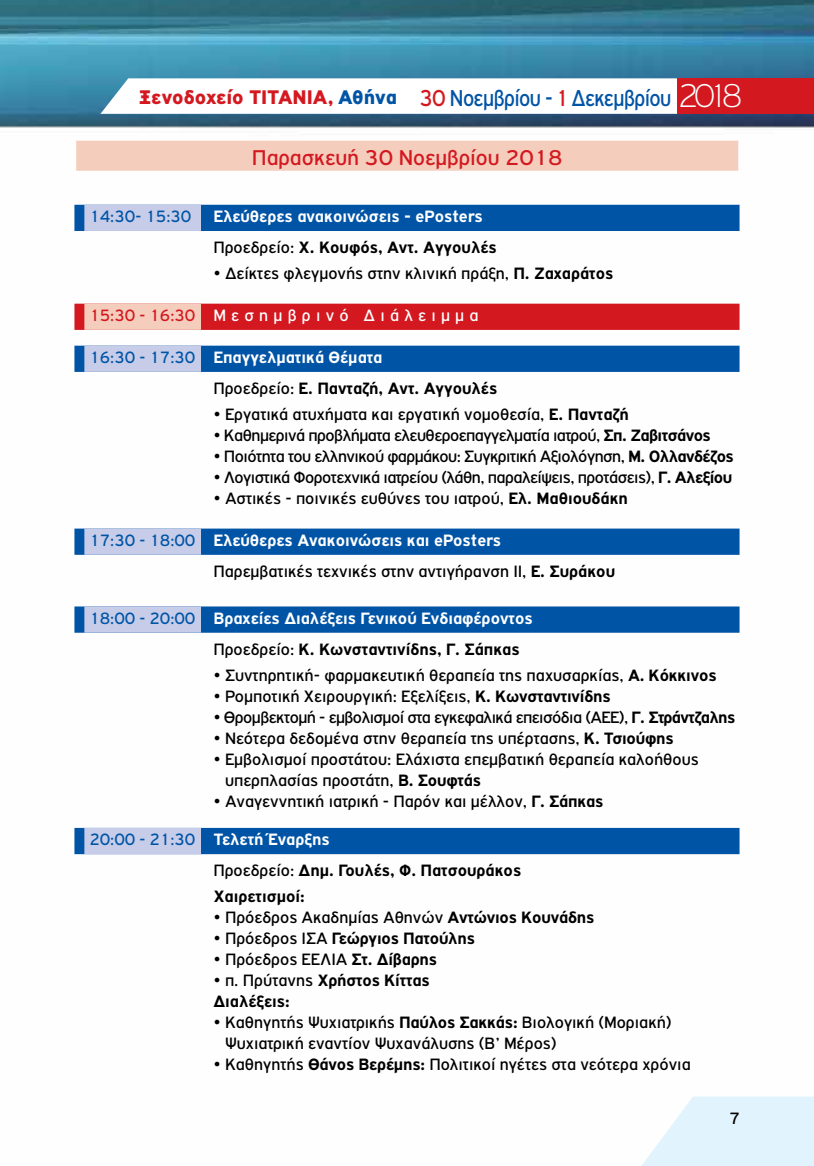
<style>
.page{position:relative;width:814px;height:1166px;background:#fff}
.page>*{position:absolute;margin:0;border:0;box-sizing:border-box;transform-origin:0 0}
.t1{font:24.5px "PF Highway Gothic";letter-spacing:-.025em;color:#0054a6;scale:.88 1}
.t2{font:22.75px "PF Highway Gothic";color:#d31820}
.t3{font:17.5px/21px "PF Highway Gothic";color:#000}
.t4{font:17.5px "PF Highway Gothic";letter-spacing:-.03em;color:#000}
.t5{font:700 17.5px/31px "PF Highway Gothic";color:#000}
.t6{font:700 17.5px/31px "PF Highway Gothic";color:#fff}
.t7{font:17.5px "PF Highway Gothic";letter-spacing:.3em;color:#fff}
.t8{font:17.5px "PF Highway Gothic";color:#0054a6;scale:.95 1}
.s1{font-weight:900;font-size:21px;color:#d41820}
.s2{font-weight:900;font-size:21px}
.s3{color:#d41820}
.s4{font-weight:100;font-size:35px;color:#fff}
.s5{font-weight:400;color:#000}
.s6{color:#000}
.s7{font-weight:700}
.s8{color:#d31820}
.s9{font-weight:400;color:#0054a6}
.s10{color:#fff}
.s11{font-weight:400}
.s12{color:#0054a6}
.s13{font-weight:700;color:#fff}
</style>
<div class="page">
<img style="left:37px;top:0;width:777px;height:855px">
<svg style="left:0;top:0;width:37px;height:128px;background:#418ca6"></svg>
<svg style="left:100px;top:78px;width:577px;height:36px"></svg>
<div style="left:677px;top:78px;width:137px;height:36px;background:#d41820"></div>
<svg style="left:642px;top:1096px;width:172px;height:70px"></svg>
<div style="left:75px;top:140px;width:664px;height:32px;background:#f5cdbc"></div>
<hr style="left:74px;top:139px;width:666px;height:2px;background:#fff">
<hr style="left:74px;top:141px;width:2px;height:30px;background:#fff">
<hr style="left:738px;top:141px;width:2px;height:30px;background:#fff">
<hr style="left:74px;top:171px;width:666px;height:1px;background:#fff">
<div style="left:74px;top:205px;width:665px;height:26px;background:#0054a6"></div>
<div style="left:84px;top:205px;width:117px;height:26px;background:#c7cde8"></div>
<div style="left:74px;top:304px;width:665px;height:26px;background:#d31820"></div>
<div style="left:84px;top:304px;width:117px;height:26px;background:#f5cdbc"></div>
<div style="left:74px;top:346px;width:665px;height:26px;background:#0054a6"></div>
<div style="left:84px;top:346px;width:117px;height:26px;background:#c7cde8"></div>
<div style="left:74px;top:528px;width:665px;height:27px;background:#0054a6"></div>
<div style="left:84px;top:528px;width:117px;height:27px;background:#c7cde8"></div>
<div style="left:74px;top:606px;width:665px;height:27px;background:#0054a6"></div>
<div style="left:84px;top:606px;width:117px;height:27px;background:#c7cde8"></div>
<div style="left:74px;top:828px;width:665px;height:26px;background:#0054a6"></div>
<div style="left:84px;top:828px;width:117px;height:26px;background:#c7cde8"></div>
<h1 class="t1" style="left:139px;top:85px;width:686px"><span class="s1">Ξενοδοχείο ΤΙΤΑΝΙΑ,</span> <span class="s2">Aθήνα</span> <span class="s3">30</span> Νοεµβρίου -<span class="s3">1</span>∆εκεµβρίου <span class="s4">2018</span></h1>
<h2 class="t2" style="left:252px;top:145px;width:312px">Παρασκευή 30 Νοεμβρίου 2018</h2>
<p class="t8" style="left:89px;top:207px;width:109px">14:30- 15:30</p>
<p class="t6" style="left:213px;top:201px;width:285px">Ελεύθερες ανακοινώσεις - ePosters<br><span class="s5">Προεδρείο:</span> <span class="s6">Χ. Κουφός, Αντ. Αγγουλές</span></p>
<p class="t3" style="left:213px;top:263px;width:401px">• Δείκτες φλεγμονής στην κλινική πράξη, <span class="s7">Π. Ζαχαράτος</span></p>
<p class="t7" style="left:89px;top:306px;width:391px"><span class="s8">15:30 - 16:30</span> Μεσηµ βρινό ∆ιάλειµµ α</p>
<p class="t5" style="left:213px;top:342px;width:285px;text-indent:-124px"><span class="s9">16:30 - 17:30</span> <span class="s10">Επαγγελµατικά Θέµατα<br></span><span class="s11">Προεδρείο:</span> Ε. Πανταζή, Αντ. Αγγουλές</p>
<p class="t3" style="left:213px;top:404px;width:417px">• Εργατικά ατυχήµατα και εργατική νοµοθεσία, <span class="s7">Ε. Πανταζή</span></p>
<p class="t4" style="left:213px;top:426px;width:499px">• Καθημερινά προβλήµατα ελευθεροεπαγγελµατία ιατρού, <span class="s7">Σπ. Ζαβιτσάνος</span></p>
<p class="t4" style="left:213px;top:447px;width:522px">• Ποιότητα του ελληνικού φαρμάκου: Συγκριτική Αξιολόγηση, <span class="s7">Μ. Ολλανδέζος</span></p>
<p class="t4" style="left:213px;top:468px;width:520px">• Λογιστικά Φοροτεχνικά ιατρείου (λάθη, παραλείψεις, προτάσεις), <span class="s7">Γ. Αλεξίου</span></p>
<p class="t3" style="left:213px;top:488px;width:416px">• Αστικές - ποινικές ευθύνες του ιατρού, <span class="s7">Ελ. Μαθιουδάκη</span></p>
<p class="t3" style="left:213px;top:525px;width:403px;line-height:31px;text-indent:-124px"><span class="s12">17:30 - 18:00</span> <span class="s13">Ελεύθερες Ανακοινώσεις και ePosters<br></span>Παρεμβατικές τεχνικές στην αντιγήρανση ΙΙ, <span class="s7">Ε. Συράκου</span></p>
<p class="t6" style="left:213px;top:602px;width:321px;text-indent:-124px"><span class="s9">18:00 - 20:00</span> Βραχείες ∆ιαλέξεις Γενικού Ενδιαφέροντος<br><span class="s5">Προεδρείο:</span> <span class="s6">Κ. Κωνσταντινίδης, Γ. Σάπκας</span></p>
<p class="t3" style="left:213px;top:664px;width:504px">• Συντηρητική- φαρµακευτική θεραπεία της παχυσαρκίας, <span class="s7">Α. Κόκκινος</span></p>
<p class="t3" style="left:213px;top:685px;width:399px">• Ροµποτική Χειρουργική: Εξελίξεις, <span class="s7">Κ. Κωνσταντινίδης</span></p>
<p class="t4" style="left:213px;top:707px;width:523px">• Θρομβεκτομή - εµβολισµοί στα εγκεφαλικά επεισόδια (ΑΕΕ), <span class="s7">Γ. Στράντζαλης</span></p>
<p class="t3" style="left:213px;top:727px;width:462px">• Νεότερα δεδοµένα στην θεραπεία της υπέρτασης, <span class="s7">Κ. Τσιούφης</span></p>
<p class="t3" style="left:225px;top:748px;width:475px;text-indent:-12px">• Εµβολισµοί προστάτου: Ελάχιστα επεμβατική θεραπεία καλοήθους υπερπλασίας προστάτη, <span class="s7">Β. Σουφτάς</span></p>
<p class="t3" style="left:213px;top:790px;width:391px">• Αναγεννητική ιατρική - Παρόν και μέλλον, <span class="s7">Γ. Σάπκας</span></p>
<p class="t5" style="left:213px;top:824px;width:309px;text-indent:-124px"><span class="s9">20:00 - 21:30</span> <span class="s10">Τελετή Έναρξης<br></span><span class="s11">Προεδρείο:</span> ∆ηµ. Γουλές, Φ. Πατσουράκος</p>
<p class="t5" style="left:213px;top:881px;width:93px">Χαιρετισµοί:</p>
<p class="t3" style="left:213px;top:907px;width:382px">• Πρόεδρος Ακαδημίας Αθηνών <span class="s7">Αντώνιος Κουνάδης</span></p>
<p class="t5" style="left:213px;top:923px;width:263px"><span class="s11">• Πρόεδρος ΙΣΑ</span> Γεώργιος Πατούλης</p>
<p class="t3" style="left:213px;top:949px;width:225px">• Πρόεδρος ΕΕΛΙΑ <span class="s7">Στ. Δίβαρης</span></p>
<p class="t5" style="left:213px;top:970px;width:218px;line-height:21px"><span class="s11">• π. Πρύτανης</span> Χρήστος Κίττας<br>Διαλέξεις:</p>
<p class="t3" style="left:225px;top:1012px;width:448px;text-indent:-12px">• Καθηγητής Ψυχιατρικής <span class="s7">Παύλος Σακκάς:</span> Βιολογική (Μοριακή)<br>Ψυχιατρική εναντίον Ψυχανάλυσης (Β’ Μέρος)</p>
<p class="t3" style="left:213px;top:1054px;width:479px">• Καθηγητής <span class="s7">Θάνος Βερέμης:</span> Πολιτικοί ηγέτες στα νεότερα χρόνια</p>
<p class="t3" style="left:729px;top:1107px;width:13px">7</p>
</div>
